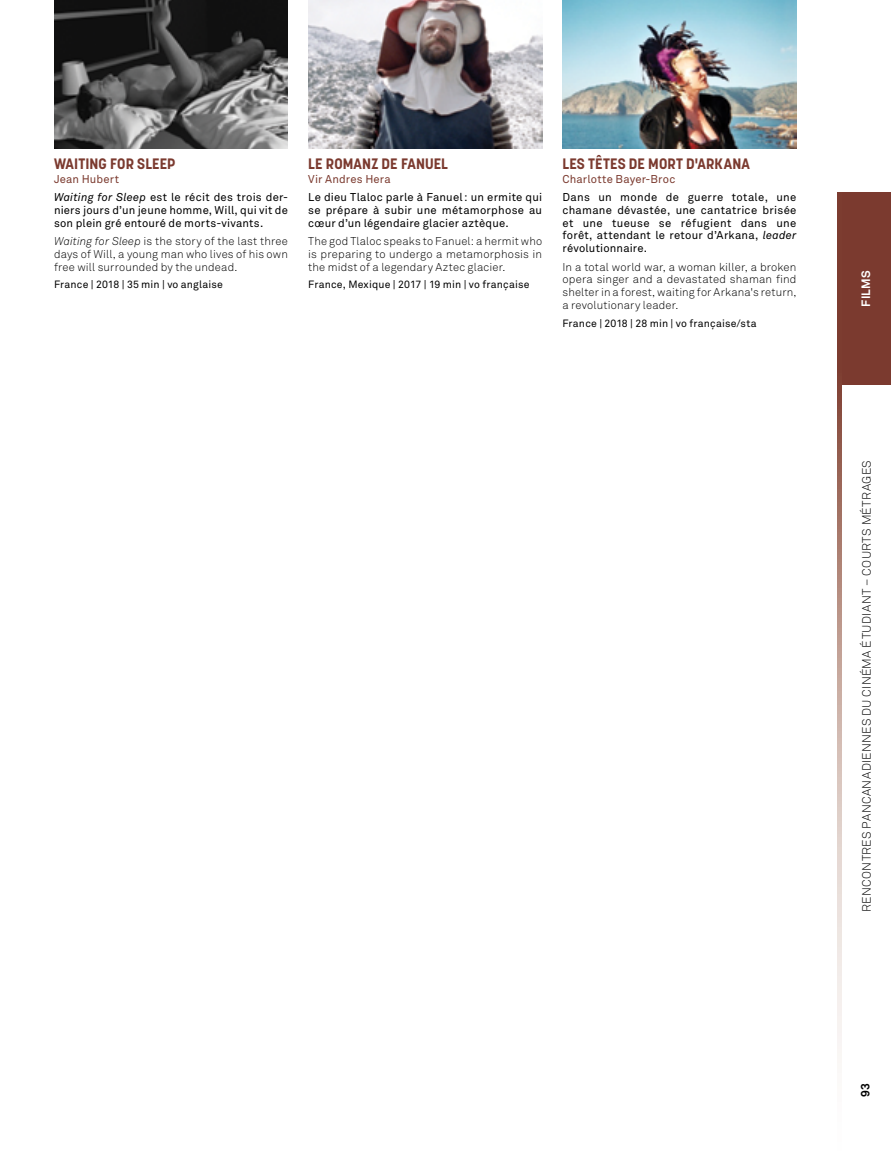
<style>
.page{position:relative;width:891px;height:1151px;background:#fff}
.page>*{position:absolute;margin:0;border:0;box-sizing:border-box;transform-origin:0 0}
.t1{font:700 15px "Korolev";letter-spacing:.01em;color:#7b3a2f}
.t2{font:300 12px "Akkurat";letter-spacing:.025em;color:#000}
.t3{font:700 12px "Akkurat";letter-spacing:.015em;color:#fff}
.t4{font:700 12px "Akkurat";color:#000}
.t5{font:11.25px/12.8px "Akkurat";letter-spacing:.02em;color:#000;text-align:justify}
.t6{font:300 11.25px/12.8px "Akkurat";letter-spacing:.015em;color:#000;text-align:justify}
.t7{font:11.25px "Akkurat";letter-spacing:.015em;color:#7b3a2f}
.t8{font:10.5px "Akkurat";letter-spacing:.015em;color:#000}
.s1{color:#7b3a2f}
.s2{font-style:italic}
</style>
<div class="page">
<img style="left:308px;top:0;width:234px;height:148px">
<img style="left:54px;top:0;width:234px;height:148px">
<img style="left:562px;top:0;width:234px;height:148px">
<div style="left:839px;top:192px;width:52px;height:192px;background:#7b3a2f"></div>
<svg style="left:837px;top:192px;width:4px;height:864px"></svg>
<h1 class="t1" style="left:54px;top:154px;width:123px">WAITING FOR SLEEP</h1>
<p class="t5" style="left:54px;top:170px;width:235px;line-height:18.5px"><span class="s1">Jean Hubert<br></span><span class="s2">Waiting for Sleep</span> est le récit des trois der-</p>
<p class="t5" style="left:54px;top:204px;width:235px">niers jours d’un jeune homme, Will, qui vit de son plein gré entouré de morts-vivants.</p>
<p class="t6" style="left:54px;top:235px;width:236px"><span class="s2">Waiting for Sleep</span> is the story of the last three days of Will, a young man who lives of his own free will surrounded by the undead.</p>
<p class="t8" style="left:54px;top:278px;width:170px">France | 2018 | 35 min | vo anglaise</p>
<h1 class="t1" style="left:308px;top:154px;width:141px">LE ROMANZ DE FANUEL</h1>
<p class="t7" style="left:308px;top:172px;width:84px">Vir Andres Hera</p>
<p class="t5" style="left:308px;top:191px;width:235px">Le dieu Tlaloc parle à Fanuel: un ermite qui se prépare à subir une métamorphose au cœur d’un légendaire glacier aztèque.</p>
<p class="t6" style="left:308px;top:235px;width:236px">The god Tlaloc speaks to Fanuel: a hermit who is preparing to undergo a metamorphosis in the midst of a legendary Aztec glacier.</p>
<p class="t8" style="left:308px;top:278px;width:223px">France, Mexique | 2017 | 19 min | vo française</p>
<h1 class="t1" style="left:562px;top:154px;width:189px">LES TÊTES DE MORT D'ARKANA</h1>
<p class="t7" style="left:562px;top:172px;width:114px">Charlotte Bayer-Broc</p>
<p class="t5" style="left:562px;top:191px;width:236px">Dans un monde de guerre totale, une chamane dévastée, une cantatrice brisée et une tueuse se réfugient dans une forêt, attendant le retour d’Arkana, <span class="s2">leader </span>révolutionnaire.</p>
<p class="t6" style="left:562px;top:260px;width:236px">In a total world war, a woman killer, a broken opera singer and a devastated shaman find shelter in a forest, waiting for Arkana's return, a revolutionary leader.</p>
<p class="t8" style="left:562px;top:317px;width:196px">France | 2018 | 28 min | vo française/sta</p>
<p class="t3" style="left:858px;top:306px;width:38px;rotate:-90deg">FILMS</p>
<p class="t2" style="left:859px;top:911px;width:453px;rotate:-90deg">RENCONTRES PANCANADIENNES DU CINÉMA ÉTUDIANT – COURTS MÉTRAGES</p>
<p class="t4" style="left:858px;top:1096px;width:15px;rotate:-90deg">93</p>
</div>
